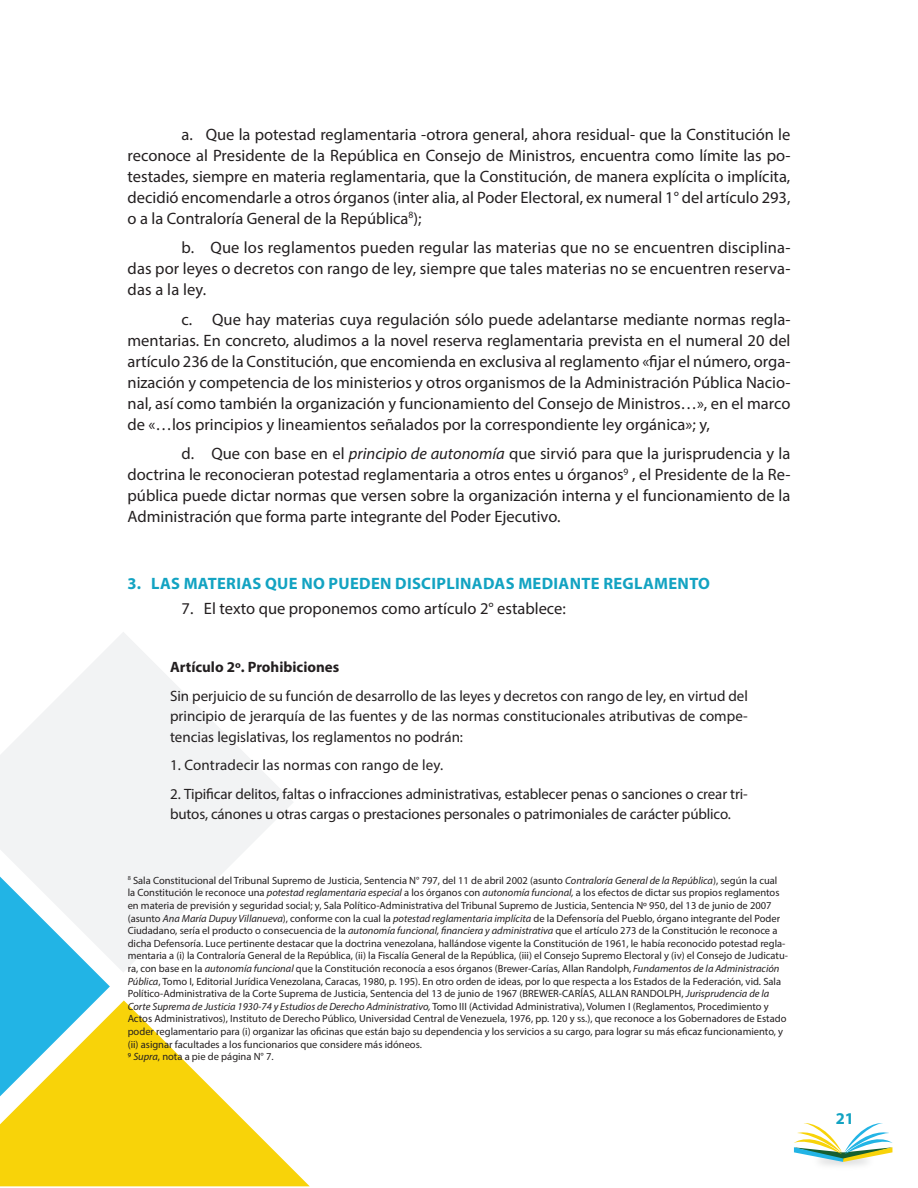
<style>
.page{position:relative;width:918px;height:1188px;background:#fff}
.page>*{position:absolute;margin:0;border:0;box-sizing:border-box;transform-origin:0 0}
.Parrafos{font:16.5px/21px "Myriad Pro";color:#231f20;text-align:justify}
.Títulos_Articulos{font:700 16.5px "Myriad Pro";letter-spacing:.02em;color:#13a3c2}
.Citas_párrafos{font:15px/20.2px "Myriad Pro";letter-spacing:-.01em;color:#231f20;text-align:justify}
.Citas_párrafos-2{font:15px "Myriad Pro";letter-spacing:.01em;color:#231f20}
.Citas_párrafos-3{font:700 15px "Myriad Pro";color:#231f20}
.Citas_Pie_de_Página{font:10.5px/12.6px "Myriad Pro";color:#231f20}
.s1{font-style:italic}
</style>
<div class="page">
<svg style="left:794px;top:1123px;width:98px;height:39px"></svg>
<svg style="left:0;top:1000px;width:310px;height:186px;fill:#f8d309"></svg>
<svg style="left:0;top:973px;width:110px;height:123px"></svg>
<svg style="left:0;top:632px;width:293px;height:341px;fill:#f2f3f4"></svg>
<p class="Parrafos" style="left:128px;top:124px;width:664px;text-indent:54px">a. Que la potestad reglamentaria -otrora general, ahora residual- que la Constitución le reconoce al Presidente de la República en Consejo de Ministros, encuentra como límite las po&shy;testades, siempre en materia reglamentaria, que la Constitución, de manera explícita o implícita, decidió encomendarle a otros órganos (inter alia, al Poder Electoral, ex numeral 1° del artículo 293, o a la Contraloría General de la República<sup>8</sup>);</p>
<p class="Parrafos" style="left:128px;top:237px;width:664px;text-indent:54px">b. Que los reglamentos pueden regular las materias que no se encuentren disciplina&shy;das por leyes o decretos con rango de ley, siempre que tales materias no se encuentren reserva&shy;das a la ley.</p>
<p class="Parrafos" style="left:128px;top:309px;width:664px;text-indent:54px">c. Que hay materias cuya regulación sólo puede adelantarse mediante normas regla&shy;mentarias. En concreto, aludimos a la novel reserva reglamentaria prevista en el numeral 20 del artículo 236 de la Constitución, que encomienda en exclusiva al reglamento «fijar el número, orga&shy;nización y competencia de los ministerios y otros organismos de la Administración Pública Nacio&shy;nal, así como también la organización y funcionamiento del Consejo de Ministros…», en el marco de «…los principios y lineamientos señalados por la correspondiente ley orgánica»; y,</p>
<p class="Parrafos" style="left:128px;top:443px;width:664px;text-indent:54px">d. Que con base en el <span class="s1">principio de autonomía</span> que sirvió para que la jurisprudencia y la doctrina le reconocieran potestad reglamentaria a otros entes u órganos<sup>9</sup> , el Presidente de la Re&shy;pública puede dictar normas que versen sobre la organización interna y el funcionamiento de la Administración que forma parte integrante del Poder Ejecutivo.</p>
<p class="Títulos_Articulos" style="left:128px;top:572px;width:584px">3. LAS MATERIAS QUE NO PUEDEN DISCIPLINADAS MEDIANTE REGLAMENTO</p>
<p class="Parrafos" style="left:182px;top:598px;width:386px">7. El texto que proponemos como artículo 2° establece:</p>
<p class="Citas_párrafos-3" style="left:170px;top:657px;width:171px">Artículo 2º. Prohibiciones</p>
<p class="Citas_párrafos" style="left:170px;top:686px;width:579px">Sin perjuicio de su función de desarrollo de las leyes y decretos con rango de ley, en virtud del principio de jerarquía de las fuentes y de las normas constitucionales atributivas de compe&shy;tencias legislativas, los reglamentos no podrán:</p>
<p class="Citas_párrafos-2" style="left:170px;top:756px;width:275px">1. Contradecir las normas con rango de ley.</p>
<p class="Citas_párrafos" style="left:170px;top:784px;width:579px">2. Tipificar delitos, faltas o infracciones administrativas, establecer penas o sanciones o crear tri&shy;butos, cánones u otras cargas o prestaciones personales o patrimoniales de carácter público.</p>
<p class="Citas_Pie_de_Página" style="left:128px;top:874px;width:662px"><sup>8</sup> Sala Constitucional del Tribunal Supremo de Justicia, Sentencia N° 797, del 11 de abril 2002 (asunto <span class="s1">Contraloría General de la República</span>), según la cual<br>la Constitución le reconoce una <span class="s1">potestad reglamentaria especial</span> a los órganos con <span class="s1">autonomía funcional,</span> a los efectos de dictar sus propios reglamentos en materia de previsión y seguridad social; y, Sala Político-Administrativa del Tribunal Supremo de Justicia, Sentencia Nº 950, del 13 de junio de 2007 (asunto <span class="s1">Ana María Dupuy Villanueva</span>), conforme con la cual la <span class="s1">potestad reglamentaria implícita</span> de la Defensoría del Pueblo, órgano integrante del Poder Ciudadano, sería el producto o consecuencia de la <span class="s1">autonomía funcional, financiera y administrativa</span> que el artículo 273 de la Constitución le reconoce a dicha Defensoría. Luce pertinente destacar que la doctrina venezolana, hallándose vigente la Constitución de 1961, le había reconocido potestad regla&shy;mentaria a (i) la Contraloría General de la República, (ii) la Fiscalía General de la República, (iii) el Consejo Supremo Electoral y (iv) el Consejo de Judicatu&shy;ra, con base en la <span class="s1">autonomía funcional</span> que la Constitución reconocía a esos órganos (Brewer-Carías, Allan Randolph, <span class="s1">Fundamentos de la Administración Pública</span>, Tomo I, Editorial Jurídica Venezolana, Caracas, 1980, p. 195). En otro orden de ideas, por lo que respecta a los Estados de la Federación, vid. Sala Político-Administrativa de la Corte Suprema de Justicia, Sentencia del 13 de junio de 1967 (BREWER-CARÍAS, ALLAN RANDOLPH, <span class="s1">Jurisprudencia de la Corte Suprema de Justicia 1930-74 y Estudios de Derecho Administrativo,</span> Tomo III (Actividad Administrativa), Volumen I (Reglamentos, Procedimiento y Actos Administrativos), Instituto de Derecho Público, Universidad Central de Venezuela, 1976, pp. 120 y ss.), que reconoce a los Gobernadores de Estado poder reglamentario para (i) organizar las oficinas que están bajo su dependencia y los servicios a su cargo, para lograr su más eficaz funcionamiento, y (ii) asignar facultades a los funcionarios que considere más idóneos.</p>
<p class="Citas_Pie_de_Página" style="left:128px;top:1050px;width:148px">9 <span class="s1">Supra</span>, nota a pie de página N° 7.</p>
<h1 class="Títulos_Articulos" style="left:836px;top:1107px;width:20px">21</h1>
</div>
